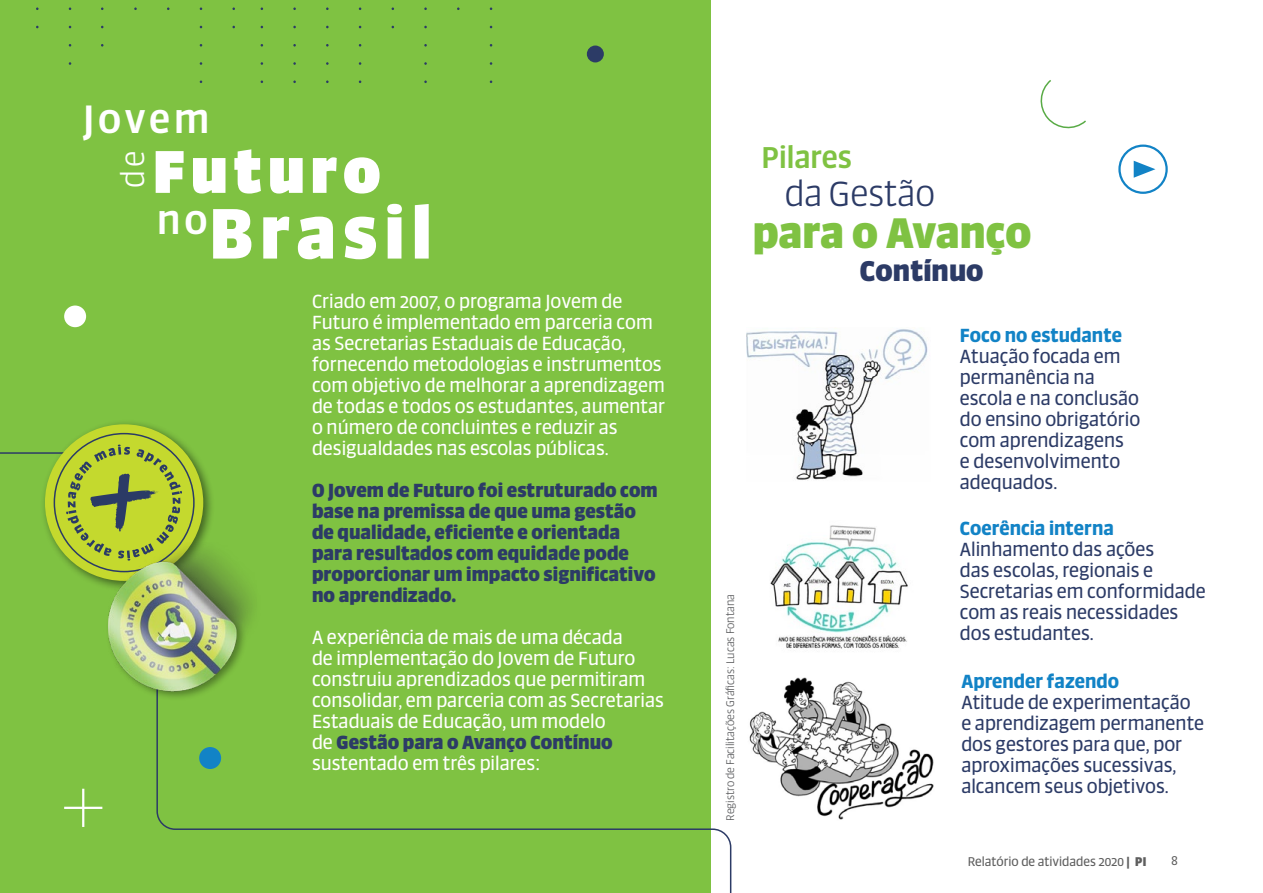
<style>
.page{position:relative;width:1263px;height:893px;background:#fff}
.page>*{position:absolute;margin:0;border:0;box-sizing:border-box;transform-origin:0 0}
.t1{font:900 67.5px "Sanuk Big Pro";letter-spacing:.1em;color:#fff}
.t2{font:900 57px "Sanuk Big Pro";letter-spacing:.1em;color:#fff}
.t3{font:900 40.5px "Sanuk Big Pro";color:#7fc242}
.t4{font:500 37.5px "Sanuk Big Pro";letter-spacing:.1em;color:#fff}
.t5{font:300 33px "Sanuk Big Pro";color:#2c3b66}
.t6{font:300 30px "Sanuk Big Pro";color:#fff}
.t7{font:500 28.5px "Sanuk Big Pro";color:#7fc242}
.t8{font:900 27px "Sanuk Big Pro";color:#2c3b66}
.t9{font:18px/21px "Sanuk Big Pro";color:#fff}
.t10{font:18px/21px "Sanuk Big Pro";color:#2c3b66}
.t11{font:900 18px/21px "Sanuk Big Pro";color:#2c3b66}
.t12{font:700 18px "Sanuk Big Pro";color:#1283c6}
.t13{font:12px "Sanuk Big Pro";color:#5e5e5e}
.t14{font:12px "Sanuk";color:#5e5e5e}
.t15{font:300 10.5px "Sanuk Big Pro";color:#58595b}
.s1{font-weight:900;color:#2c3b66}
.s2{font-family:"Sanuk";font-weight:900}
</style>
<div class="page">
<div style="left:0;top:0;width:710px;height:893px;background:#7fc242"></div>
<svg style="left:0;top:451px;width:732px;height:442px"></svg>
<svg style="left:1040px;top:80px;width:46px;height:49px"></svg>
<div style="left:199px;top:747px;width:22px;height:22px;background:#1283c6;border-radius:50%"></div>
<div style="left:587px;top:46px;width:17px;height:16px;background:#2c3b66;border-radius:50%"></div>
<div style="left:64px;top:306px;width:22px;height:21px;background:#fff;border-radius:50%"></div>
<hr style="left:82px;top:789px;width:2px;height:38px;background:#fff">
<hr style="left:64px;top:807px;width:38px;height:2px;background:#fff">
<svg style="left:1134px;top:161px;width:21px;height:17px"></svg>
<div style="left:1118px;top:145px;width:50px;height:49px;border:2px solid #1283c6;border-radius:50%"></div>
<img style="left:770px;top:525px;width:138px;height:124px">
<img style="left:746px;top:329px;width:182px;height:152px">
<img style="left:749px;top:677px;width:185px;height:143px">
<div style="left:39px;top:419px;width:176px;height:174px;background:#000;opacity:.5"></div>
<svg style="left:45px;top:424px;width:158px;height:157px;background:#b6cb32"></svg>
<svg style="left:66px;top:444px;width:116px;height:117px;background:#a7bb38"></svg>
<div style="left:105px;top:542px;width:160px;height:159px;background:#7fc242"></div>
<img style="left:98px;top:543px;width:155px;height:157px">
<h3 class="t4" style="left:83px;top:95px;width:128px">Jovem</h3>
<h2 class="t2" style="left:153px;top:135px;width:229px">Futuro</h2>
<h3 class="t4" style="left:157px;top:196px;width:52px">no</h3>
<h3 class="t6" style="left:114px;top:188px;width:39px;rotate:-90deg">de</h3>
<h1 class="t1" style="left:209px;top:190px;width:224px">Brasil</h1>
<p class="t9" style="left:312px;top:291px;width:355px">Criado em 2007, o programa Jovem de Futuro é implementado em parceria com as Secretarias Estaduais de Educação, fornecendo metodologias e instrumentos com objetivo de melhorar a aprendizagem de todas e todos os estudantes, aumentar o número de concluintes e reduzir as desigualdades nas escolas públicas.</p>
<p class="t11" style="left:312px;top:480px;width:347px">O Jovem de Futuro foi estruturado com base na premissa de que uma gestão de qualidade, eficiente e orientada para resultados com equidade pode proporcionar um impacto significativo no aprendizado.</p>
<p class="t9" style="left:312px;top:627px;width:353px">A experiência de mais de uma década<br>de implementação do Jovem de Futuro construiu aprendizados que permitiram consolidar, em parceria com as Secretarias Estaduais de Educação, um modelo<br>de <span class="s1">Gestão para o Avanço Contínuo </span>sustentado em três pilares:</p>
<p class="t15" style="left:723px;top:821px;width:228px;rotate:-90deg">Registro de Facilitações Gráficas: Lucas Fontana</p>
<h3 class="t7" style="left:761px;top:139px;width:92px">Pilares</h3>
<h3 class="t5" style="left:785px;top:173px;width:152px">da Gestão</h3>
<h3 class="t3" style="left:753px;top:207px;width:280px">para o Avanço</h3>
<h3 class="t8" style="left:860px;top:254px;width:125px">Contínuo</h3>
<p class="t12" style="left:960px;top:324px;width:164px">Foco no estudante</p>
<p class="t10" style="left:960px;top:346px;width:182px">Atuação focada em permanência na escola e na conclusão do ensino obrigatório com aprendizagens<br>e desenvolvimento adequados.</p>
<p class="t12" style="left:960px;top:517px;width:155px">Coerência interna</p>
<p class="t10" style="left:960px;top:538px;width:247px">Alinhamento das ações<br>das escolas, regionais e<br>Secretarias em conformidade com as reais necessidades dos estudantes.</p>
<p class="t12" style="left:961px;top:670px;width:159px">Aprender fazendo</p>
<p class="t10" style="left:961px;top:692px;width:244px">Atitude de experimentação e aprendizagem permanente dos gestores para que, por aproximações sucessivas, alcancem seus objetivos.</p>
<p class="t13" style="left:968px;top:854px;width:181px">Relatório de atividades 2020 <span class="s2">| PI</span></p>
<p class="t14" style="left:1171px;top:853px;width:8px">8</p>
</div>
